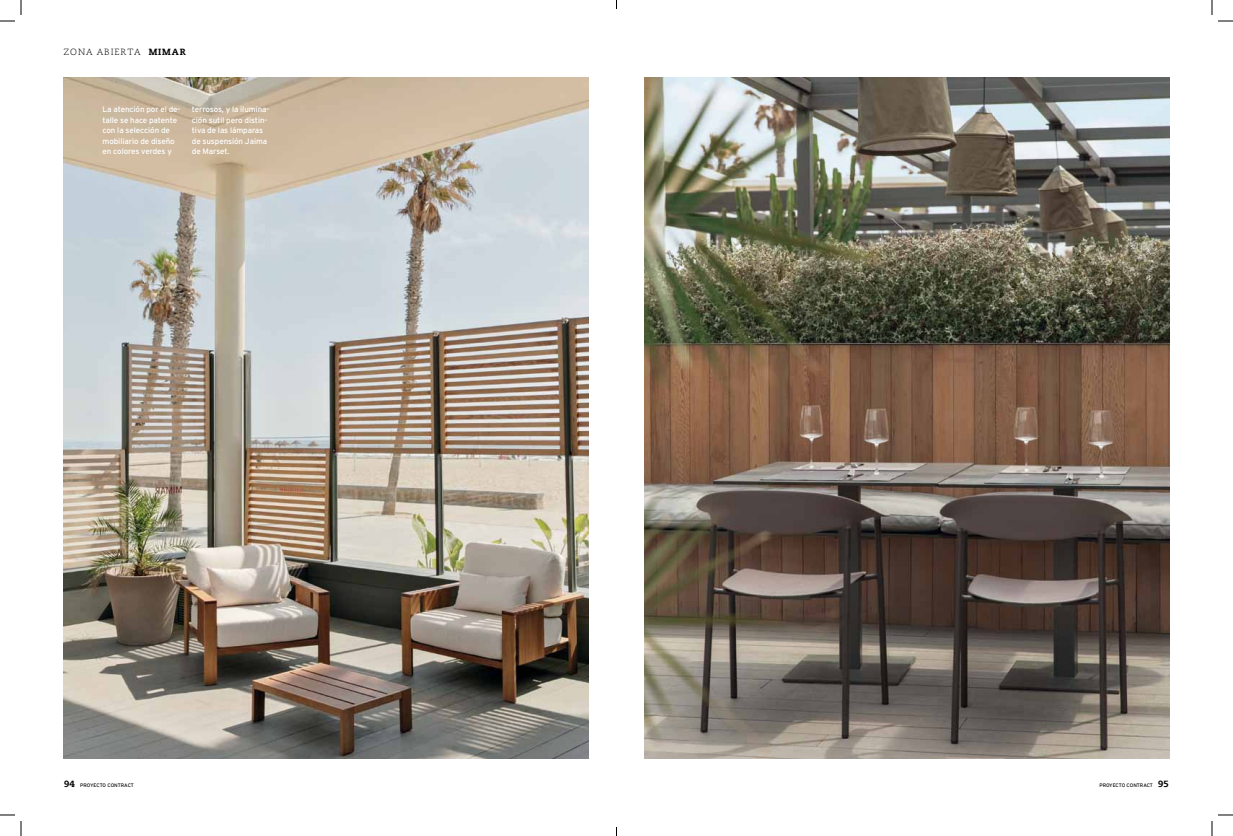
<style>
.page{position:relative;width:1233px;height:836px;background:#fff}
.page>*{position:absolute;margin:0;border:0;box-sizing:border-box;transform-origin:0 0}
.t1{font:300 9px "Caecilia LT";letter-spacing:.1em;color:#000}
.t2{font:8px/10.5px "Interstate";letter-spacing:-.01em;color:#fff}
.t3{font:5px "Interstate";letter-spacing:-.015em;color:#000}
.s1{font-weight:800}
.s2{font-family:"Caecilia LT";font-weight:800;font-size:9px}
</style>
<div class="page">
<img style="left:64px;top:78px;width:524px;height:680px">
<img style="left:645px;top:78px;width:524px;height:680px">
<svg style="left:1218px;top:20px;width:15px;height:2px"></svg>
<svg style="left:1218px;top:814px;width:15px;height:2px"></svg>
<svg style="left:0;top:0;width:22px;height:22px"></svg>
<svg style="left:0;top:814px;width:22px;height:22px"></svg>
<svg style="left:1211px;top:0;width:1px;height:15px"></svg>
<svg style="left:1211px;top:821px;width:1px;height:15px"></svg>
<p class="t1" style="left:64px;top:47px;width:124px">ZONA ABIERTA <span class="s1">MIMAR</span></p>
<p class="t2" style="left:102px;top:104px;width:79px">La atención por el de&shy;talle se hace patente con la selección de mobiliario de diseño en colores verdes y</p>
<p class="t2" style="left:192px;top:104px;width:79px">terrosos, y la ilumina&shy;ción sutil pero distin&shy;tiva de las lámparas de suspensión Jaima de Marset.</p>
<p class="t3" style="left:64px;top:782px;width:71px"><span class="s2">94</span> PROYECTO CONTRACT</p>
<p class="t3" style="left:1099px;top:782px;width:71px">PROYECTO CONTRACT <span class="s2">95</span></p>
</div>
